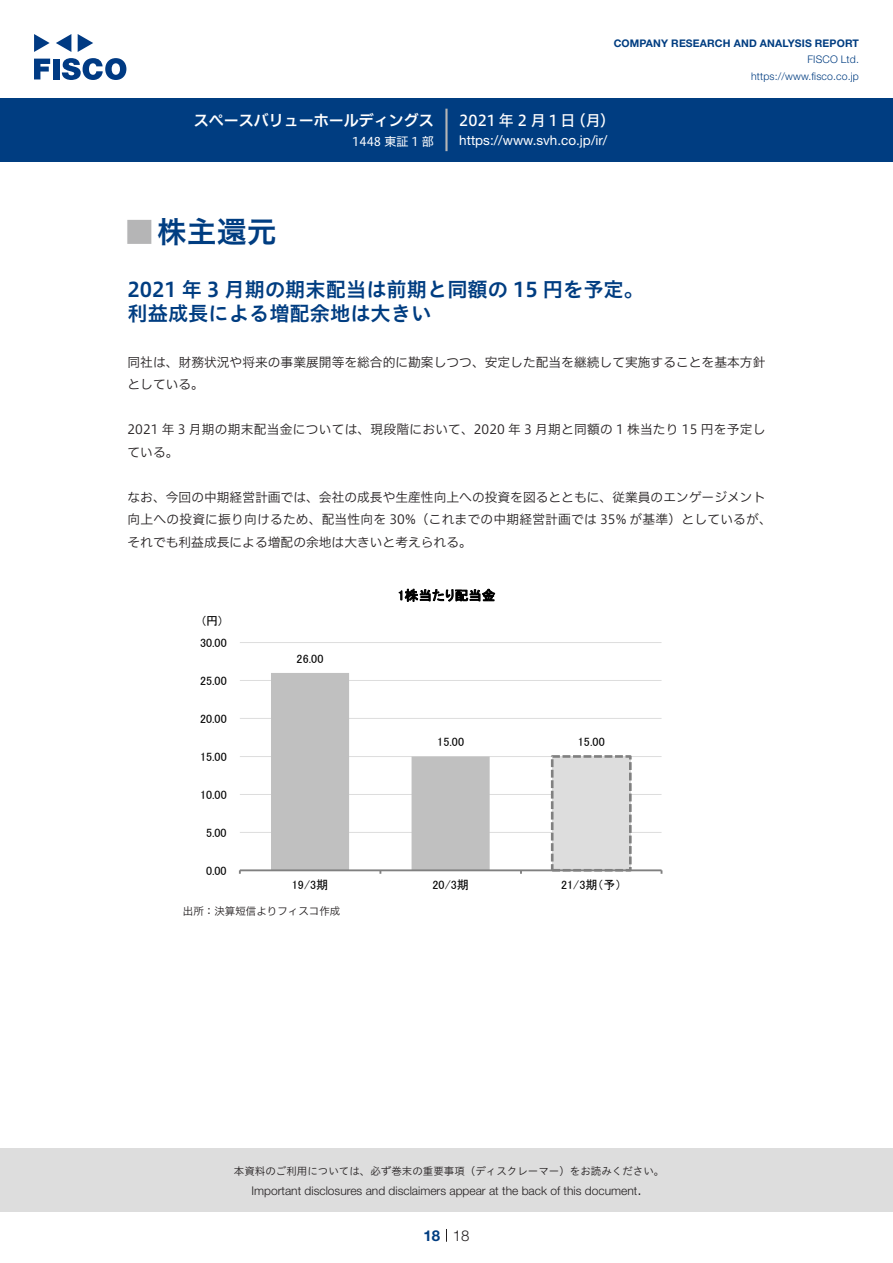
<style>
.page{position:relative;width:893px;height:1263px;background:#fff}
.page>*{position:absolute;margin:0;border:0;box-sizing:border-box;transform-origin:0 0}
.t1{font:30px "Hiragino UD Sans Std N W6";color:#003d81}
.t2{font:700 24px "Koz Go Pro";color:#b5b5b6}
.t3{font:20.25px/24px "Hiragino UD Sans Std W6";color:#003d81}
.t4{font:15px "Hiragino UD Sans F Std N W6";color:#fff}
.t5{font:15px "Hiragino UD Sans F Std N W5";letter-spacing:.185em;color:#fff}
.t6{font:300 15px "Helvetica Neue LT Std";color:#231f20}
.t7{font:700 15px "Helvetica Neue LT Std";color:#003d81}
.t8{font:13.5px "Helvetica Neue LT Std";color:#fff}
.t9{font:13.5px "MS P Gothic";letter-spacing:.01em;color:#000}
.t10{font:12.75px/22.5px "Hiragino UD Sans F Std N W3";color:#231f20}
.t11{font:12.75px/22.5px "Hiragino UD Sans F Std N W3";letter-spacing:.02em;color:#231f20}
.t12{font:12.15px "MS P Gothic";letter-spacing:.005em;color:#000}
.t13{font:300 12px "Helvetica Neue LT Std";color:#231f20}
.t14{font:12px "MS P Gothic";letter-spacing:.005em;color:#000}
.t15{font:12px "Hiragino UD Sans F Std N W4";color:#fff}
.t16{font:10.5px "Hiragino UD Sans Std W3";color:#231f20}
.t17{font:700 10.5px "Helvetica Neue LT Std";letter-spacing:.015em;color:#003d81}
.t18{font:300 10.5px/16.5px "Helvetica Neue LT Std";letter-spacing:.015em;color:#003d81;text-align:right}
.t19{font:10.5px "Hiragino UD Sans F Std N W3";color:#231f20}
</style>
<div class="page">
<div style="left:0;top:1148px;width:893px;height:64px;background:#ddd"></div>
<svg style="left:34px;top:59px;width:16px;height:20px"></svg>
<div style="left:53px;top:59px;width:6px;height:20px;background:#003a83"></div>
<svg style="left:62px;top:58px;width:64px;height:22px"></svg>
<svg style="left:34px;top:34px;width:16px;height:18px"></svg>
<svg style="left:78px;top:34px;width:15px;height:18px"></svg>
<svg style="left:56px;top:34px;width:15px;height:18px"></svg>
<div style="left:0;top:98px;width:893px;height:64px;background:#003d81"></div>
<hr style="left:445px;top:109px;width:3px;height:42px;background:#b5b5b6">
<svg style="left:446px;top:1229px;width:1px;height:13px"></svg>
<hr style="left:240px;top:832px;width:421px;height:1px;background:#ddd">
<hr style="left:240px;top:794px;width:421px;height:1px;background:#ddd">
<hr style="left:240px;top:756px;width:421px;height:1px;background:#ddd">
<hr style="left:240px;top:718px;width:421px;height:1px;background:#ddd">
<hr style="left:240px;top:680px;width:421px;height:1px;background:#ddd">
<hr style="left:240px;top:642px;width:421px;height:1px;background:#ddd">
<div style="left:552px;top:756px;width:78px;height:114px;background:#ddd"></div>
<div style="left:551px;top:755px;width:81px;height:116px;border:3px dashed #808080"></div>
<hr style="left:240px;top:869px;width:421px;height:2px;background:#808080">
<svg style="left:271px;top:673px;width:219px;height:201px"></svg>
<p class="t4" style="left:194px;top:109px;width:242px">スペースバリューホールディングス</p>
<p class="t15" style="left:352px;top:132px;width:83px">1448 東証 1 部</p>
<p class="t17" style="left:614px;top:37px;width:247px">COMPANY RESEARCH AND ANALYSIS REPORT</p>
<p class="t18" style="left:751px;top:51px;width:109px">FISCO Ltd. https://www.fisco.co j p.</p>
<p class="t5" style="left:459px;top:109px;width:118px">2021年2月1日</p>
<p class="t5" style="left:571px;top:109px;width:46px">（月(</p>
<p class="t8" style="left:459px;top:132px;width:150px">https: / / w w w . s v h . c o j p. /i r/</p>
<h1 class="t1" style="left:157px;top:209px;width:121px">株主還元</h1>
<h2 class="t2" style="left:128px;top:217px;width:25px">█</h2>
<h3 class="t3" style="left:128px;top:276px;width:518px">2021 年 3 月期の期末配当は前期と同額の 15 円を予定。利益成長による増配余地は大きい</h3>
<p class="t10" style="left:128px;top:350px;width:639px">同社は、財務状況や将来の事業展開等を総合的に勘案しつつ、安定した配当を継続して実施することを基本方針としている。</p>
<p class="t11" style="left:128px;top:418px;width:639px">2021 年 3 月期の期末配当金については、現段階において、2020 年 3 月期と同額の 1 株当たり 15 円を予定している。</p>
<p class="t10" style="left:128px;top:485px;width:646px">なお、今回の中期経営計画では、会社の成長や生産性向上への投資を図るとともに、従業員のエンゲージメント向上への投資に振り向けるため、配当性向を 30%（これまでの中期経営計画では 35% が基準）としているが、それでも利益成長による増配の余地は大きいと考えられる。</p>
<p class="t14" style="left:203px;top:614px;width:21px">円( (</p>
<p class="t14" style="left:200px;top:636px;width:28px">30.00</p>
<p class="t12" style="left:200px;top:674px;width:28px">25.00</p>
<p class="t14" style="left:200px;top:712px;width:28px">20.00</p>
<p class="t14" style="left:200px;top:750px;width:28px">15.00</p>
<p class="t14" style="left:200px;top:788px;width:28px">10.00</p>
<p class="t14" style="left:206px;top:826px;width:22px">5.00</p>
<p class="t14" style="left:206px;top:864px;width:22px">0.00</p>
<p class="t14" style="left:297px;top:652px;width:28px">26.00</p>
<p class="t12" style="left:292px;top:879px;width:38px">19/3期</p>
<p class="t19" style="left:183px;top:903px;width:159px">出所：決算短信よりフィスコ作成</p>
<p class="t9" style="left:398px;top:589px;width:99px">1株当たり配当金</p>
<p class="t14" style="left:437px;top:736px;width:28px">15.00</p>
<p class="t12" style="left:432px;top:879px;width:38px">20/3期</p>
<p class="t14" style="left:578px;top:736px;width:28px">15.00</p>
<p class="t12" style="left:561px;top:879px;width:62px">21/3期予（ (</p>
<p class="t16" style="left:234px;top:1163px;width:432px">本資料のご利用については、必ず巻末の重要事項（ディスクレーマー）をお読みください。</p>
<p class="t6" style="left:637px;top:1180px;width:6px">.</p>
<p class="t13" style="left:251px;top:1183px;width:387px">Important disclosures and disclaimers appear at the back of this document</p>
<p class="t7" style="left:423px;top:1226px;width:18px">18</p>
<p class="t6" style="left:453px;top:1226px;width:18px">18</p>
</div>
